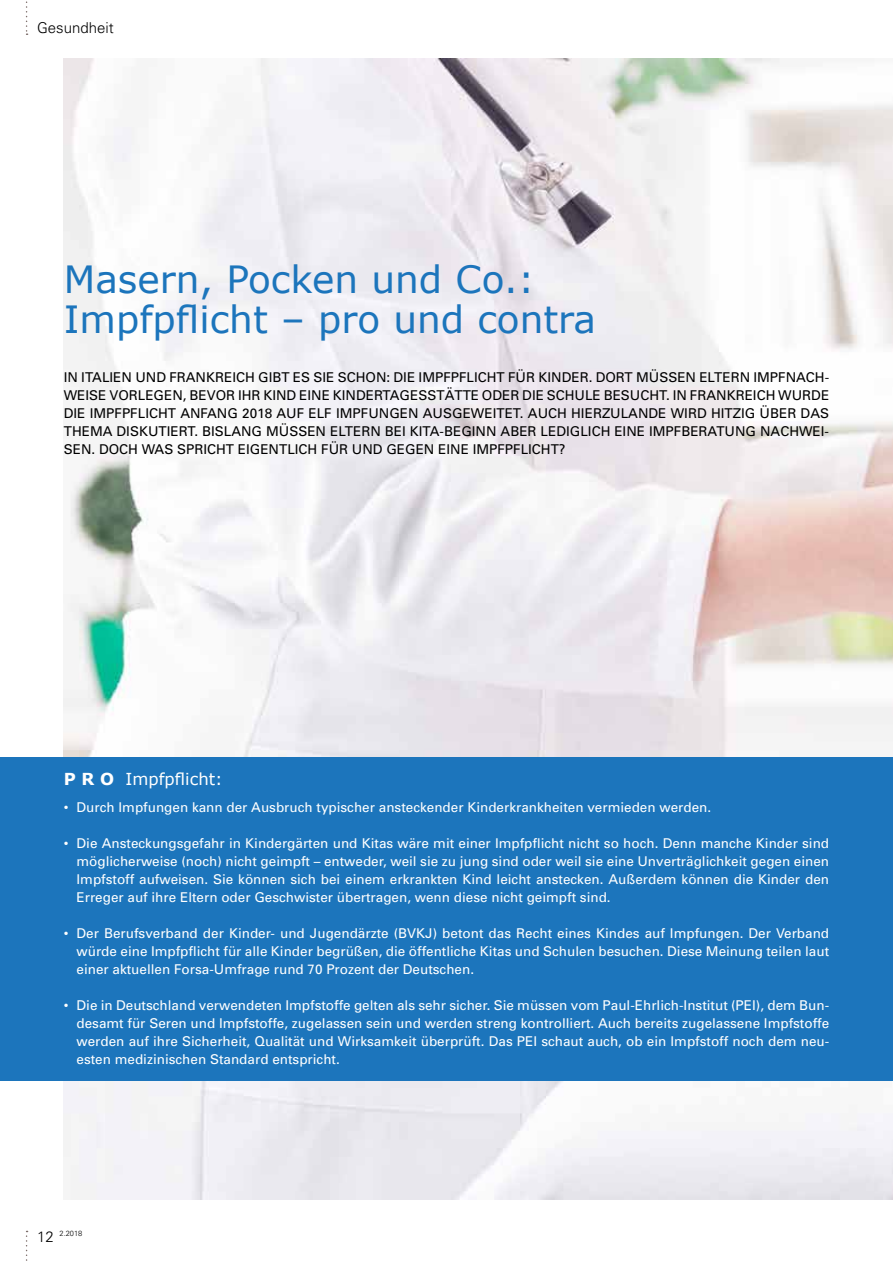
<style>
.page{position:relative;width:893px;height:1263px;background:#fff}
.page>*{position:absolute;margin:0;border:0;box-sizing:border-box;transform-origin:0 0}
.t1{font:37.5px/40.5px "Verdana";color:#1c75bc}
.t2{font:16.5px "Verdana";color:#fff}
.t3{font:300 15px "Univers";color:#000}
.t4{font:13.5px/18px "Univers";color:#fff;text-align:justify}
.t5{font:13.5px/18px "Univers";color:#000;text-align:justify}
.t6{font:300 7.5px "Univers";color:#000}
.s1{font-weight:700}
.s2{font-size:15px}
</style>
<div class="page">
<img style="left:64px;top:59px;width:829px;height:1140px">
<div style="left:0;top:757px;width:893px;height:323px;background:#1c75bc"></div>
<svg style="left:26px;top:1px;width:2px;height:34px"></svg>
<svg style="left:26px;top:1231px;width:2px;height:30px"></svg>
<p class="t3" style="left:37px;top:19px;width:78px">Gesundheit</p>
<h1 class="t1" style="left:64px;top:258px;width:534px">Masern, Pocken und Co.:<br>Impfpflicht – pro und contra</h1>
<p class="t5" style="left:64px;top:368px;width:767px">IN ITALIEN UND FRANKREICH GIBT ES SIE SCHON: DIE IMPFPFLICHT FÜR KINDER. DORT MÜSSEN ELTERN IMPFNACH-WEISE VORLEGEN, BEVOR IHR KIND EINE KINDERTAGESSTÄTTE ODER DIE SCHULE BESUCHT. IN FRANKREICH WURDE DIE IMPFPFLICHT ANFANG 2018 AUF ELF IMPFUNGEN AUSGEWEITET. AUCH HIERZULANDE WIRD HITZIG ÜBER DAS THEMA DISKUTIERT. BISLANG MÜSSEN ELTERN BEI KITA-BEGINN ABER LEDIGLICH EINE IMPFBERATUNG NACHWEI-SEN. DOCH WAS SPRICHT EIGENTLICH FÜR UND GEGEN EINE IMPFPFLICHT?</p>
<p class="t2" style="left:64px;top:769px;width:161px"><span class="s1">P R O</span> Impfpflicht:</p>
<p class="t4" style="left:64px;top:798px;width:649px">• Durch Impfungen kann der Ausbruch typischer ansteckender Kinderkrankheiten vermieden werden.</p>
<p class="t4" style="left:77px;top:834px;width:754px;text-indent:-13px">• Die Ansteckungsgefahr in Kindergärten und Kitas wäre mit einer Impfpflicht nicht so hoch. Denn manche Kinder sind möglicherweise (noch) nicht geimpft – entweder, weil sie zu jung sind oder weil sie eine Unverträglichkeit gegen einen Impfstoff aufweisen. Sie können sich bei einem erkrankten Kind leicht anstecken. Außerdem können die Kinder den Erreger auf ihre Eltern oder Geschwister übertragen, wenn diese nicht geimpft sind.</p>
<p class="t4" style="left:77px;top:924px;width:754px;text-indent:-13px">• Der Berufsverband der Kinder- und Jugendärzte (BVKJ) betont das Recht eines Kindes auf Impfungen. Der Verband würde eine Impfpflicht für alle Kinder begrüßen, die öffentliche Kitas und Schulen besuchen. Diese Meinung teilen laut einer aktuellen Forsa-Umfrage rund 70 Prozent der Deutschen.</p>
<p class="t4" style="left:77px;top:996px;width:754px;text-indent:-13px">• Die in Deutschland verwendeten Impfstoffe gelten als sehr sicher. Sie müssen vom Paul-Ehrlich-Institut (PEI), dem Bun&shy;desamt für Seren und Impfstoffe, zugelassen sein und werden streng kontrolliert. Auch bereits zugelassene Impfstoffe werden auf ihre Sicherheit, Qualität und Wirksamkeit überprüft. Das PEI schaut auch, ob ein Impfstoff noch dem neu&shy;esten medizinischen Standard entspricht.</p>
<p class="t6" style="left:37px;top:1229px;width:47px"><span class="s2">12</span> 2.2018</p>
</div>
